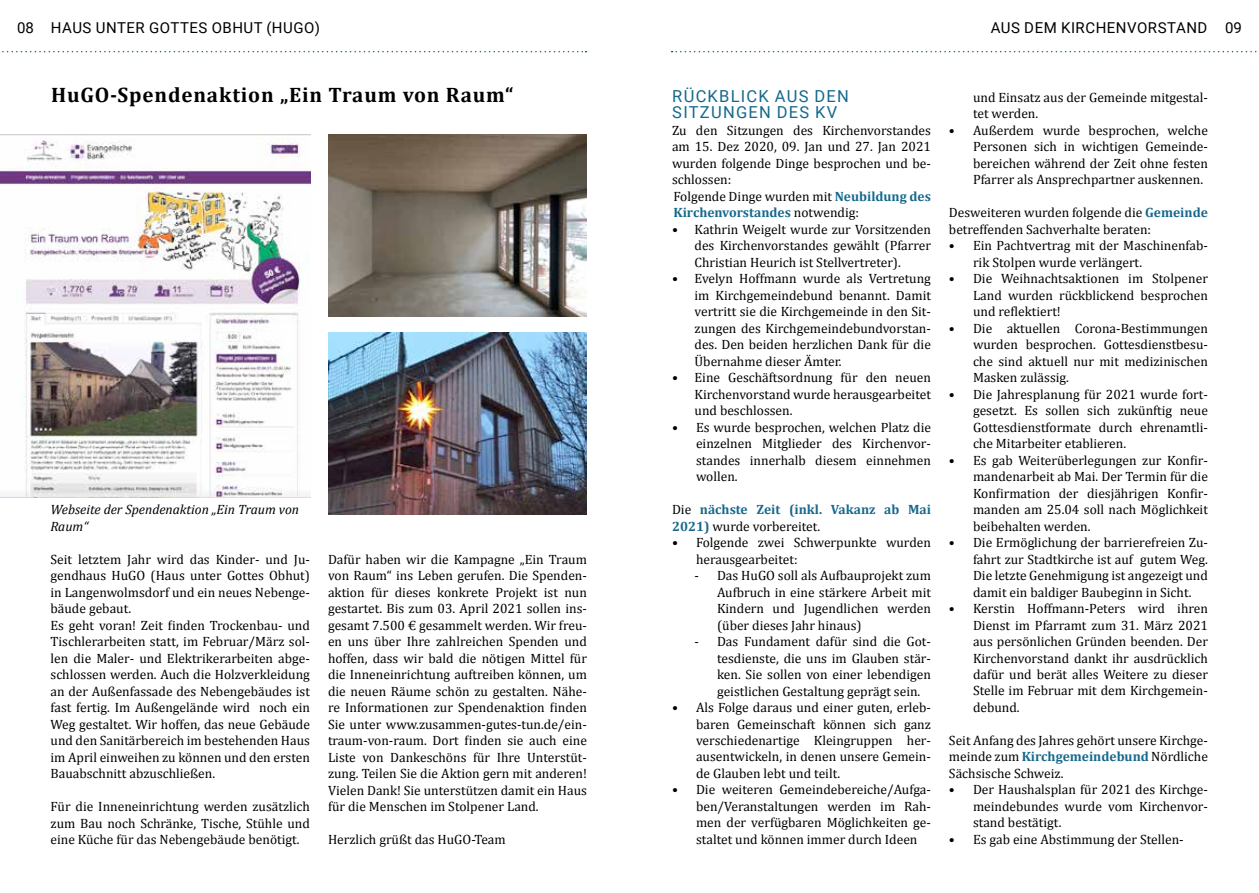
<style>
.page{position:relative;width:1259px;height:893px;background:#fff}
.page>*{position:absolute;margin:0;border:0;box-sizing:border-box;transform-origin:0 0}
.t1{font:700 21px "Cambria";letter-spacing:.04em;color:#000}
.t2{font:16.5px/16.5px "Roboto";letter-spacing:.075em;color:#16698c}
.t3{font:15px "Roboto";letter-spacing:.035em;color:#000}
.t4{font:13.5px/16.5px "Cambria";color:#000;text-align:justify}
.t5{font:700 13.5px/16.5px "Cambria";color:#16698c}
.t6{font:italic 13.5px/16.5px "Cambria";color:#000}
.s1{font-weight:700;color:#16698c}
.s2{font-weight:400;color:#000}
</style>
<div class="page">
<svg style="left:2px;top:51px;width:584px;height:1px"></svg>
<svg style="left:671px;top:51px;width:586px;height:1px"></svg>
<img style="left:0;top:135px;width:310px;height:363px">
<img style="left:328px;top:135px;width:259px;height:181px">
<img style="left:328px;top:333px;width:259px;height:181px">
<p class="t3" style="left:17px;top:17px;width:304px">08 HAUS UNTER GOTTES OBHUT (HUGO)</p>
<p class="t3" style="left:990px;top:17px;width:253px">AUS DEM KIRCHENVORSTAND 09</p>
<h1 class="t1" style="left:51px;top:82px;width:464px">HuGO-Spendenaktion „Ein Traum von Raum“</h1>
<p class="t6" style="left:51px;top:501px;width:250px">Webseite der Spendenaktion „Ein Traum von<br>Raum“</p>
<p class="t4" style="left:51px;top:551px;width:261px;text-align:left">Seit letztem Jahr wird das Kinder- und Ju&shy;gendhaus HuGO (Haus unter Gottes Obhut) in Langenwolmsdorf und ein neues Nebenge&shy;bäude gebaut.<br>Es geht voran! Zeit finden Trockenbau- und Tischlerarbeiten statt, im Februar/März sol&shy;len die Maler- und Elektrikerarbeiten abge&shy;schlossen werden. Auch die Holzverkleidung an der Außenfassade des Nebengebäudes ist fast fertig. Im Außengelände wird noch ein Weg gestaltet. Wir hoffen, das neue Gebäude und den Sanitärbereich im bestehenden Haus im April einweihen zu können und den ersten Bauabschnitt abzuschließen.</p>
<p class="t4" style="left:51px;top:798px;width:261px">Für die Inneneinrichtung werden zusätzlich zum Bau noch Schränke, Tische, Stühle und eine Küche für das Nebengebäude benötigt.</p>
<p class="t4" style="left:328px;top:551px;width:260px">Dafür haben wir die Kampagne „Ein Traum von Raum“ ins Leben gerufen. Die Spenden&shy;aktion für dieses konkrete Projekt ist nun gestartet. Bis zum 03. April 2021 sollen ins&shy;gesamt 7.500 € gesammelt werden. Wir freu&shy;en uns über Ihre zahlreichen Spenden und hoffen, dass wir bald die nötigen Mittel für die Inneneinrichtung auftreiben können, um die neuen Räume schön zu gestalten. Nähe&shy;re Informationen zur Spendenaktion finden Sie unter www.zusammen-gutes-tun.de/ein&shy;traum-von-raum. Dort finden sie auch eine Liste von Dankeschöns für Ihre Unterstüt&shy;zung. Teilen Sie die Aktion gern mit anderen!<br>Vielen Dank! Sie unterstützen damit ein Haus für die Menschen im Stolpener Land.</p>
<p class="t4" style="left:328px;top:831px;width:179px">Herzlich grüßt das HuGO-Team</p>
<p class="t2" style="left:672px;top:87px;width:178px">RÜCKBLICK AUS DEN<br>SITZUNGEN DES KV</p>
<p class="t4" style="left:973px;top:89px;width:236px">und Einsatz aus der Gemeinde mitgestal&shy;tet werden.</p>
<p class="t4" style="left:973px;top:122px;width:236px;text-indent:-24px">• Außerdem wurde besprochen, welche Personen sich in wichtigen Gemeinde&shy;bereichen während der Zeit ohne festen Pfarrer als Ansprechpartner auskennen.</p>
<p class="t4" style="left:949px;top:204px;width:260px">Desweiteren wurden folgende die <span class="s1">Gemeinde </span>betreffenden Sachverhalte beraten:</p>
<p class="t4" style="left:973px;top:237px;width:236px;text-indent:-24px">• Ein Pachtvertrag mit der Maschinenfab&shy;rik Stolpen wurde verlängert.</p>
<p class="t4" style="left:973px;top:270px;width:236px;text-indent:-24px">• Die Weihnachtsaktionen im Stolpener Land wurden rückblickend besprochen und reflektiert!</p>
<p class="t4" style="left:973px;top:320px;width:236px;text-indent:-24px">• Die aktuellen Corona-Bestimmungen wurden besprochen. Gottesdienstbesu&shy;che sind aktuell nur mit medizinischen Masken zulässig.</p>
<p class="t4" style="left:973px;top:386px;width:236px;text-indent:-24px">• Die Jahresplanung für 2021 wurde fort&shy;gesetzt. Es sollen sich zukünftig neue Gottesdienstformate durch ehrenamtli&shy;che Mitarbeiter etablieren.</p>
<p class="t4" style="left:973px;top:452px;width:236px;text-indent:-24px">• Es gab Weiterüberlegungen zur Konfir&shy;mandenarbeit ab Mai. Der Termin für die Konfirmation der diesjährigen Konfir&shy;manden am 25.04 soll nach Möglichkeit beibehalten werden.</p>
<p class="t4" style="left:973px;top:534px;width:236px;text-indent:-24px">• Die Ermöglichung der barrierefreien Zu&shy;fahrt zur Stadtkirche ist auf gutem Weg.<br>Die letzte Genehmigung ist angezeigt und damit ein baldiger Baubeginn in Sicht.</p>
<p class="t4" style="left:973px;top:600px;width:236px;text-indent:-24px">• Kerstin Hoffmann-Peters wird ihren Dienst im Pfarramt zum 31. März 2021 aus persönlichen Gründen beenden. Der Kirchenvorstand dankt ihr ausdrücklich dafür und berät alles Weitere zu dieser Stelle im Februar mit dem Kirchgemein&shy;debund.</p>
<p class="t4" style="left:949px;top:732px;width:260px">Seit Anfang des Jahres gehört unsere Kirchge&shy;meinde zum <span class="s1">Kirchgemeindebund</span> Nördliche Sächsische Schweiz.</p>
<p class="t4" style="left:973px;top:782px;width:236px;text-indent:-24px">• Der Haushalsplan für 2021 des Kirchge&shy;meindebundes wurde vom Kirchenvor&shy;stand bestätigt.</p>
<p class="t4" style="left:949px;top:831px;width:236px">• Es gab eine Abstimmung der Stellen-</p>
<p class="t4" style="left:672px;top:122px;width:260px;text-align:left">Zu den Sitzungen des Kirchenvorstandes am 15. Dez 2020, 09. Jan und 27. Jan 2021 wurden folgende Dinge besprochen und be&shy;schlossen:<br>Folgende Dinge wurden mit <span class="s1">Neubildung des Kirchenvorstandes</span> notwendig:</p>
<p class="t4" style="left:694px;top:221px;width:238px;text-indent:-23px">• Kathrin Weigelt wurde zur Vorsitzenden des Kirchenvorstandes gewählt (Pfarrer Christian Heurich ist Stellvertreter).</p>
<p class="t4" style="left:694px;top:270px;width:238px;text-indent:-23px">• Evelyn Hoffmann wurde als Vertretung im Kirchgemeindebund benannt. Damit vertritt sie die Kirchgemeinde in den Sit&shy;zungen des Kirchgemeindebundvorstan&shy;des. Den beiden herzlichen Dank für die Übernahme dieser Ämter.</p>
<p class="t4" style="left:694px;top:369px;width:238px;text-indent:-23px">• Eine Geschäftsordnung für den neuen Kirchenvorstand wurde herausgearbeitet und beschlossen.</p>
<p class="t4" style="left:696px;top:419px;width:236px;text-indent:-24px">• Es wurde besprochen, welchen Platz die einzelnen Mitglieder des Kirchenvor&shy;standes innerhalb diesem einnehmen wollen.</p>
<p class="t5" style="left:672px;top:501px;width:260px"><span class="s2">Die</span> nächste Zeit (inkl. Vakanz ab Mai<br>2021) <span class="s2">wurde vorbereitet.</span></p>
<p class="t4" style="left:696px;top:534px;width:236px;text-indent:-24px">• Folgende zwei Schwerpunkte wurden herausgearbeitet:</p>
<p class="t4" style="left:717px;top:567px;width:215px;text-indent:-23px">- Das HuGO soll als Aufbauprojekt zum Aufbruch in eine stärkere Arbeit mit Kindern und Jugendlichen werden (über dieses Jahr hinaus)</p>
<p class="t4" style="left:717px;top:633px;width:215px;text-indent:-23px">- Das Fundament dafür sind die Got&shy;tesdienste, die uns im Glauben stär&shy;ken. Sie sollen von einer lebendigen geistlichen Gestaltung geprägt sein.</p>
<p class="t4" style="left:696px;top:699px;width:236px;text-indent:-24px">• Als Folge daraus und einer guten, erleb&shy;baren Gemeinschaft können sich ganz verschiedenartige Kleingruppen her&shy;ausentwickeln, in denen unsere Gemein&shy;de Glauben lebt und teilt.</p>
<p class="t4" style="left:696px;top:782px;width:236px;text-indent:-24px">• Die weiteren Gemeindebereiche/Aufga&shy;ben/Veranstaltungen werden im Rah&shy;men der verfügbaren Möglichkeiten ge&shy;staltet und können immer durch Ideen</p>
</div>
